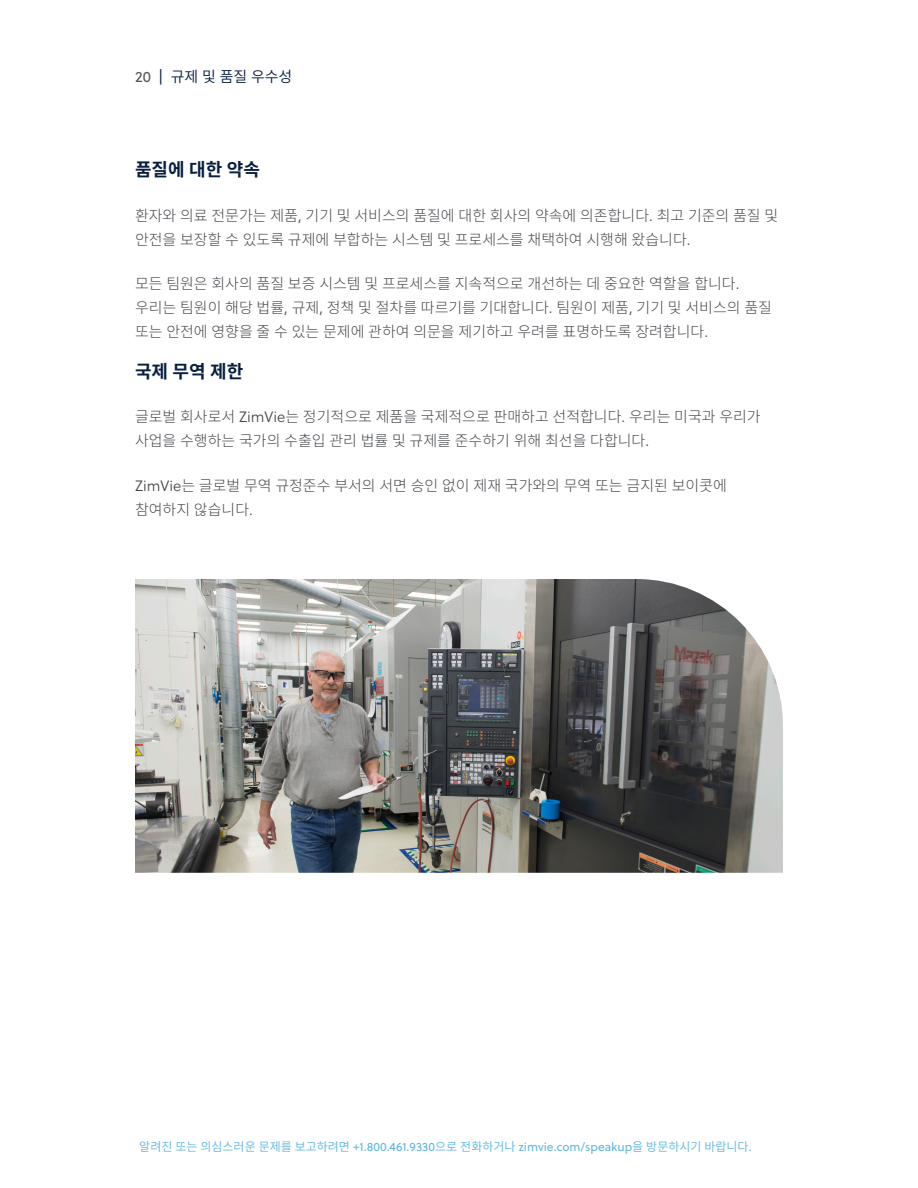
<style>
.page{position:relative;width:918px;height:1188px;background:#fff}
.page>*{position:absolute;margin:0;border:0;box-sizing:border-box;transform-origin:0 0}
.t1{font:700 18px "Noto Sans CJ Kkr";color:#091f42}
.t2{font:300 15px/24px "Noto Sans CJ Kkr";color:#45474c}
.t3{font:600 15px "Noto Sans CJ Kkr";color:#091f42}
.t4{font:600 12px "Noto Sans CJ Kkr";color:#5eb5e0}
.s1{font-family:"Soleil";font-weight:400;color:#57585a}
.s2{font-family:"Soleil";font-weight:400}
.s3{font-family:"Soleil Lt";font-weight:400}
</style>
<div class="page">
<img style="left:135px;top:579px;width:648px;height:294px">
<p class="t3" style="left:135px;top:68px;width:159px"><span class="s1">20</span> <span class="s2">|</span> 규제 및 품질 우수성</p>
<p class="t1" style="left:135px;top:160px;width:126px">품질에 대한 약속</p>
<p class="t2" style="left:135px;top:203px;width:645px">환자와 의료 전문가는 제품<span class="s3">,</span> 기기 및 서비스의 품질에 대한 회사의 약속에 의존합니다<span class="s3">.</span> 최고 기준의 품질 및 안전을 보장할 수 있도록 규제에 부합하는 시스템 및 프로세스를 채택하여 시행해 왔습니다<span class="s3">.</span></p>
<p class="t2" style="left:135px;top:272px;width:639px">모든 팀원은 회사의 품질 보증 시스템 및 프로세스를 지속적으로 개선하는 데 중요한 역할을 합니다<span class="s3">. </span>우리는 팀원이 해당 법률<span class="s3">,</span> 규제<span class="s3">,</span> 정책 및 절차를 따르기를 기대합니다<span class="s3">.</span> 팀원이 제품<span class="s3">,</span> 기기 및 서비스의 품질 또는 안전에 영향을 줄 수 있는 문제에 관하여 의문을 제기하고 우려를 표명하도록 장려합니다<span class="s3">.</span></p>
<p class="t1" style="left:135px;top:361px;width:110px">국제 무역 제한</p>
<p class="t2" style="left:135px;top:405px;width:627px">글로벌 회사로서 <span class="s3">ZimVie</span>는 정기적으로 제품을 국제적으로 판매하고 선적합니다<span class="s3">.</span> 우리는 미국과 우리가 사업을 수행하는 국가의 수출입 관리 법률 및 규제를 준수하기 위해 최선을 다합니다<span class="s3">.</span></p>
<p class="t2" style="left:135px;top:473px;width:593px"><span class="s3">ZimVie</span>는 글로벌 무역 규정준수 부서의 서면 승인 없이 제재 국가와의 무역 또는 금지된 보이콧에 참여하지 않습니다<span class="s3">.</span></p>
<p class="t4" style="left:139px;top:1140px;width:614px">알려진 또는 의심스러운 문제를 보고하려면 <span class="s2">+1.800.461.9330</span>으로 전화하거나 <span class="s2">zimvie.com/speakup</span>을 방문하시기 바랍니다<span class="s2">.</span></p>
</div>
